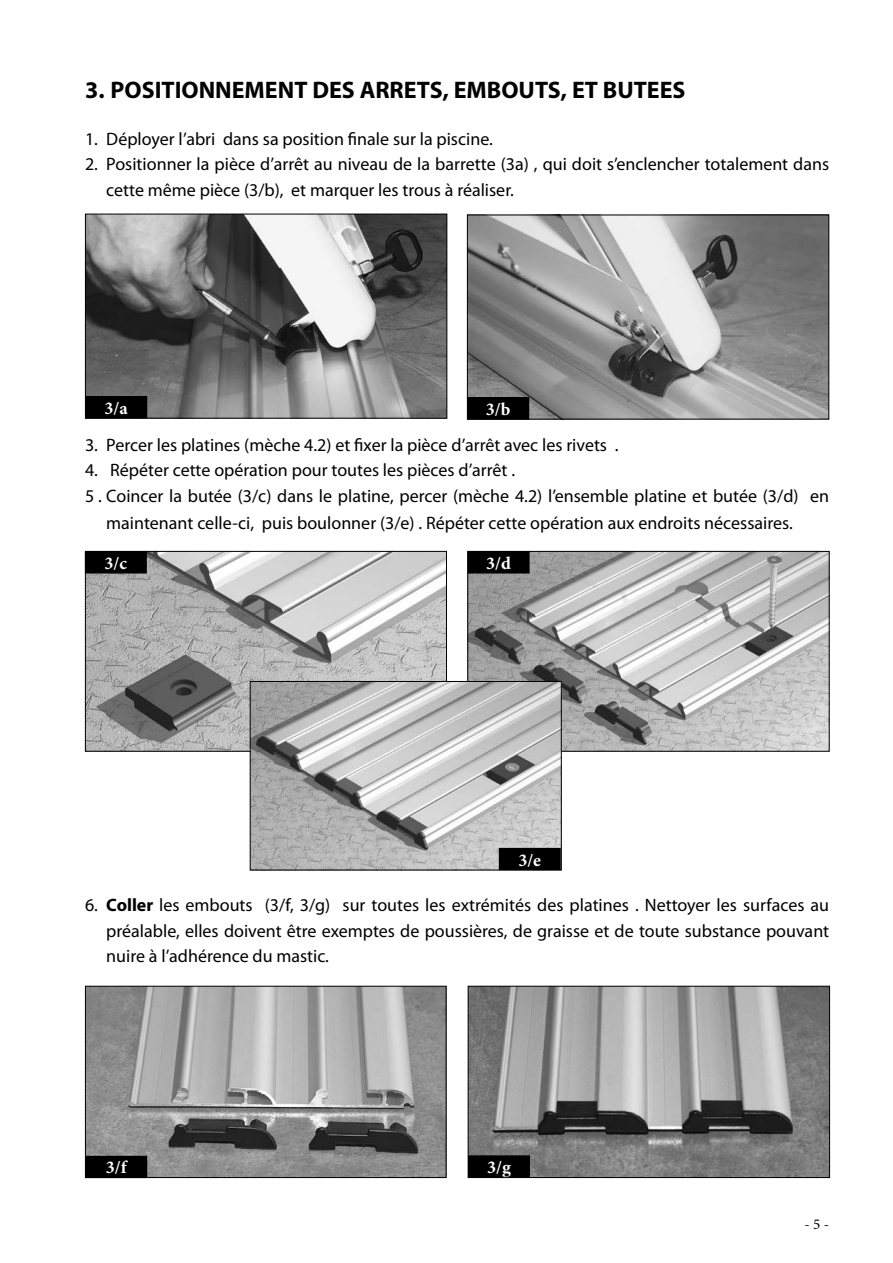
<style>
.page{position:relative;width:893px;height:1263px;background:#fff}
.page>*{position:absolute;margin:0;border:0;box-sizing:border-box;transform-origin:0 0}
.t1{font:700 24px "Myriad Pro";color:#000}
.t2{font:18px/25.5px "Myriad Pro";color:#000}
.t3{font:700 18px "Minion Pro";color:#fff}
.t4{font:15px "Minion Pro";color:#000}
.s1{font-weight:700}
</style>
<div class="page">
<img style="left:87px;top:553px;width:358px;height:197px">
<div style="left:85px;top:551px;width:362px;height:201px;border:1px solid #000"></div>
<img style="left:469px;top:553px;width:359px;height:197px">
<div style="left:467px;top:551px;width:363px;height:201px;border:1px solid #000"></div>
<img style="left:87px;top:988px;width:357px;height:188px">
<div style="left:85px;top:986px;width:361px;height:192px;border:1px solid #000"></div>
<div style="left:86px;top:1156px;width:61px;height:21px;background:#000"></div>
<div style="left:85px;top:1156px;width:62px;height:22px;border:1px solid #000"></div>
<img style="left:470px;top:988px;width:358px;height:188px">
<div style="left:468px;top:986px;width:362px;height:192px;border:1px solid #000"></div>
<div style="left:468px;top:1156px;width:61px;height:21px;background:#000"></div>
<div style="left:468px;top:1155px;width:62px;height:22px;border:1px solid #000"></div>
<img style="left:87px;top:216px;width:358px;height:201px">
<div style="left:85px;top:214px;width:362px;height:205px;border:1px solid #000"></div>
<div style="left:86px;top:396px;width:61px;height:22px;background:#000"></div>
<img style="left:469px;top:217px;width:358px;height:200px">
<div style="left:467px;top:215px;width:362px;height:204px;border:1px solid #000"></div>
<div style="left:468px;top:398px;width:61px;height:21px;background:#000"></div>
<div style="left:467px;top:397px;width:62px;height:22px;border:1px solid #000"></div>
<div style="left:85px;top:552px;width:61px;height:21px;background:#000"></div>
<div style="left:85px;top:551px;width:62px;height:22px;border:1px solid #000"></div>
<img style="left:252px;top:683px;width:308px;height:185px">
<div style="left:250px;top:681px;width:312px;height:189px;border:1px solid #000"></div>
<div style="left:499px;top:848px;width:61px;height:22px;background:#000"></div>
<div style="left:468px;top:552px;width:61px;height:21px;background:#000"></div>
<div style="left:468px;top:551px;width:61px;height:22px;border:1px solid #000"></div>
<h1 class="t1" style="left:85px;top:74px;width:602px">3. POSITIONNEMENT DES ARRETS, EMBOUTS, ET BUTEES</h1>
<p class="t2" style="left:85px;top:126px;width:409px">1. Déployer l’abri dans sa position finale sur la piscine.</p>
<p class="t2" style="left:106px;top:151px;width:724px;text-indent:-21px">2. Positionner la pièce d’arrêt au niveau de la barrette (3a) , qui doit s’enclencher totalement dans cette même pièce (3/b), et marquer les trous à réaliser.</p>
<p class="t3" style="left:105px;top:395px;width:25px">3/a</p>
<p class="t3" style="left:486px;top:397px;width:26px">3/b</p>
<p class="t2" style="left:85px;top:432px;width:535px">3. Percer les platines (mèche 4.2) et fixer la pièce d’arrêt avec les rivets .</p>
<p class="t2" style="left:85px;top:457px;width:432px">4. Répéter cette opération pour toutes les pièces d’arrêt .</p>
<p class="t2" style="left:85px;top:483px;width:746px">5 . Coincer la butée (3/c) dans le platine, percer (mèche 4.2) l’ensemble platine et butée (3/d) en</p>
<p class="t2" style="left:106px;top:510px;width:688px">maintenant celle-ci, puis boulonner (3/e) . Répéter cette opération aux endroits nécessaires.</p>
<p class="t3" style="left:105px;top:550px;width:24px">3/c</p>
<p class="t3" style="left:486px;top:550px;width:26px">3/d</p>
<p class="t3" style="left:518px;top:847px;width:24px">3/e</p>
<p class="t2" style="left:106px;top:892px;width:724px;text-align:justify;text-indent:-21px">6. <span class="s1">Coller</span> les embouts (3/f, 3/g) sur toutes les extrémités des platines . Nettoyer les surfaces au préalable, elles doivent être exemptes de poussières, de graisse et de toute substance pouvant nuire à l’adhérence du mastic.</p>
<p class="t3" style="left:106px;top:1155px;width:22px">3/f</p>
<p class="t3" style="left:487px;top:1155px;width:25px">3/g</p>
<p class="t4" style="left:804px;top:1214px;width:26px">- 5 -</p>
</div>
